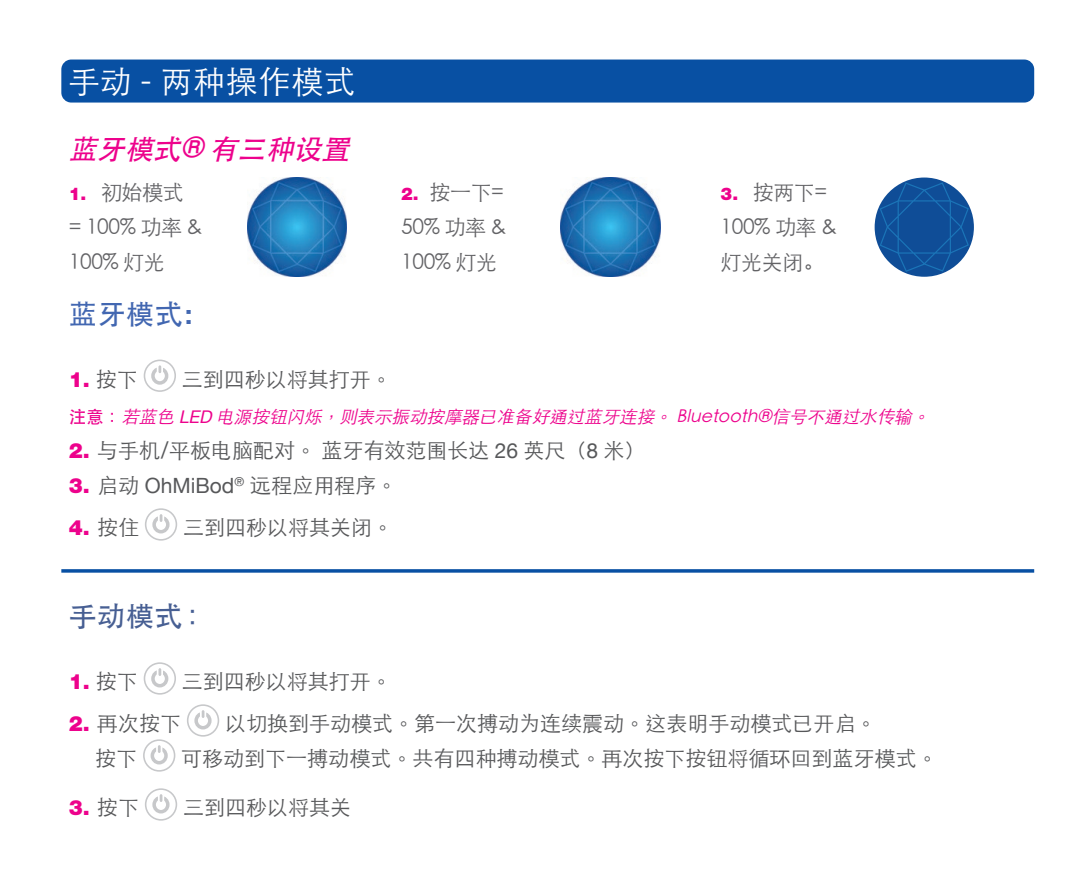
<style>
.page{position:relative;width:1092px;height:893px;background:#fff}
.page>*{position:absolute;margin:0;border:0;box-sizing:border-box;transform-origin:0 0}
.t1{font:300 31.5px "ST Heiti TC";letter-spacing:.03em;color:#fff}
.t2{font:italic 500 28px "ST Heiti TC";color:#ed028c}
.t3{font:500 28px "ST Heiti TC";color:#4267b1}
.t4{font:500 28px "ST Heiti TC";color:#475f93}
.t5{font:300 21px "ST Heiti TC";color:#57585a}
.t6{font:300 21px/35px "ST Heiti SC";letter-spacing:-.02em;color:#636366}
.t7{font:900 21px "Helvetica Neue";color:#ed028c}
.t8{font:italic 300 17.5px "ST Heiti TC";color:#ed028c}
.s1{font-family:"Helvetica Neue";font-weight:900;font-size:17.5px;color:#ed028c}
.s2{font-family:"Helvetica";font-weight:700}
.s3{font-family:"ST Heiti TC";font-weight:300;color:#57585a}
.s4{font-weight:500;font-style:normal}
.s5{font-family:"Helvetica Neue";font-weight:400}
.s6{font-family:"Helvetica Neue";font-weight:900;color:#ed028c}
</style>
<div class="page">
<div style="left:61px;top:60px;width:973px;height:43px;background:#0850a3;border-radius:10px"></div>
<svg style="left:61px;top:569px;width:973px;height:4px;background:#2665ae"></svg>
<div style="left:874px;top:178px;width:99px;height:99px;background:#0f4d97;border-radius:50%"></div>
<svg style="left:879px;top:182px;width:89px;height:90px"></svg>
<img style="left:561px;top:178px;width:99px;height:99px">
<img style="left:247px;top:178px;width:99px;height:99px">
<div style="left:144px;top:360px;width:32px;height:32px;border:2px solid #c7c8ca;border-radius:50%"></div>
<div style="left:151px;top:367px;width:17px;height:18px;border:4px solid #c7c8ca;border-radius:50%"></div>
<div style="left:157px;top:364px;width:6px;height:11px;border:2px solid #fff;border-radius:2px"></div>
<div style="left:145px;top:508px;width:32px;height:33px;border:2px solid #c7c8ca;border-radius:50%"></div>
<div style="left:152px;top:516px;width:17px;height:17px;border:4px solid #c7c8ca;border-radius:50%"></div>
<div style="left:158px;top:512px;width:6px;height:12px;border:2px solid #fff;border-radius:2px"></div>
<div style="left:144px;top:662px;width:32px;height:33px;border:2px solid #c7c8ca;border-radius:50%"></div>
<div style="left:151px;top:670px;width:17px;height:17px;border:4px solid #c7c8ca;border-radius:50%"></div>
<div style="left:157px;top:666px;width:6px;height:12px;border:2px solid #fff;border-radius:2px"></div>
<div style="left:187px;top:704px;width:32px;height:33px;border:2px solid #c7c8ca;border-radius:50%"></div>
<div style="left:194px;top:712px;width:17px;height:17px;border:4px solid #c7c8ca;border-radius:50%"></div>
<div style="left:200px;top:708px;width:6px;height:12px;border:2px solid #fff;border-radius:2px"></div>
<div style="left:143px;top:739px;width:32px;height:33px;border:2px solid #c7c8ca;border-radius:50%"></div>
<div style="left:150px;top:747px;width:18px;height:17px;border:4px solid #c7c8ca;border-radius:50%"></div>
<div style="left:156px;top:743px;width:6px;height:12px;border:2px solid #fff;border-radius:2px"></div>
<div style="left:145px;top:788px;width:32px;height:33px;border:2px solid #c7c8ca;border-radius:50%"></div>
<div style="left:152px;top:796px;width:17px;height:17px;border:4px solid #c7c8ca;border-radius:50%"></div>
<div style="left:158px;top:792px;width:6px;height:12px;border:2px solid #fff;border-radius:2px"></div>
<h1 class="t1" style="left:68px;top:54px;width:289px">手动 - 两种操作模式</h1>
<h2 class="t2" style="left:69px;top:134px;width:288px">蓝牙模式® 有三种设置</h2>
<p class="t6" style="left:69px;top:173px;width:135px"><span class="s1">1.</span> 初始模式<br>= 100% 功率 &amp;<br>100% 灯光</p>
<p class="t6" style="left:401px;top:173px;width:107px;text-align:justify"><span class="s1">2.</span> 按一下= 50% 功率 &amp; 100% 灯光</p>
<p class="t6" style="left:720px;top:173px;width:118px"><span class="s1">3.</span> 按两下=<br>100% 功率 &amp;灯光关闭。</p>
<h2 class="t3" style="left:69px;top:298px;width:125px">蓝牙模式<span class="s2">:</span></h2>
<p class="t7" style="left:69px;top:367px;width:70px">1. <span class="s3">按下</span></p>
<p class="t5" style="left:182px;top:361px;width:211px">三到四秒以将其打开。</p>
<p class="t8" style="left:69px;top:402px;width:867px"><span class="s4">注意：</span>若蓝色 <span class="s5">LED</span> 电源按钮闪烁，则表示振动按摩器已准备好通过蓝牙连接。 Bluetooth®信号不通过水传输。</p>
<p class="t5" style="left:69px;top:433px;width:578px"><span class="s6">2.</span> 与手机/平板电脑配对。 蓝牙有效范围长达 <span class="s5">26</span> 英尺（<span class="s5">8</span> 米）</p>
<p class="t5" style="left:69px;top:468px;width:330px"><span class="s6">3.</span> 启动 <span class="s5">OhMiBod</span><sup>®</sup> 远程应用程序。</p>
<p class="t7" style="left:69px;top:515px;width:72px">4. <span class="s3">按住</span></p>
<p class="t5" style="left:183px;top:510px;width:211px">三到四秒以将其关闭。</p>
<h2 class="t4" style="left:69px;top:601px;width:140px">手动模式：</h2>
<p class="t7" style="left:69px;top:669px;width:70px">1. <span class="s3">按下</span></p>
<p class="t5" style="left:182px;top:664px;width:211px">三到四秒以将其打开。</p>
<p class="t5" style="left:69px;top:706px;width:114px"><span class="s6">2.</span> 再次按下</p>
<p class="t5" style="left:225px;top:706px;width:652px">以切换到手动模式。第一次搏动为连续震动。这表明手动模式已开启。</p>
<p class="t5" style="left:95px;top:741px;width:43px">按下</p>
<p class="t5" style="left:181px;top:741px;width:758px">可移动到下一搏动模式。共有四种搏动模式。再次按下按钮将循环回到蓝牙模式。</p>
<p class="t7" style="left:69px;top:795px;width:72px">3. <span class="s3">按下</span></p>
<p class="t5" style="left:183px;top:790px;width:169px">三到四秒以将其关</p>
</div>
